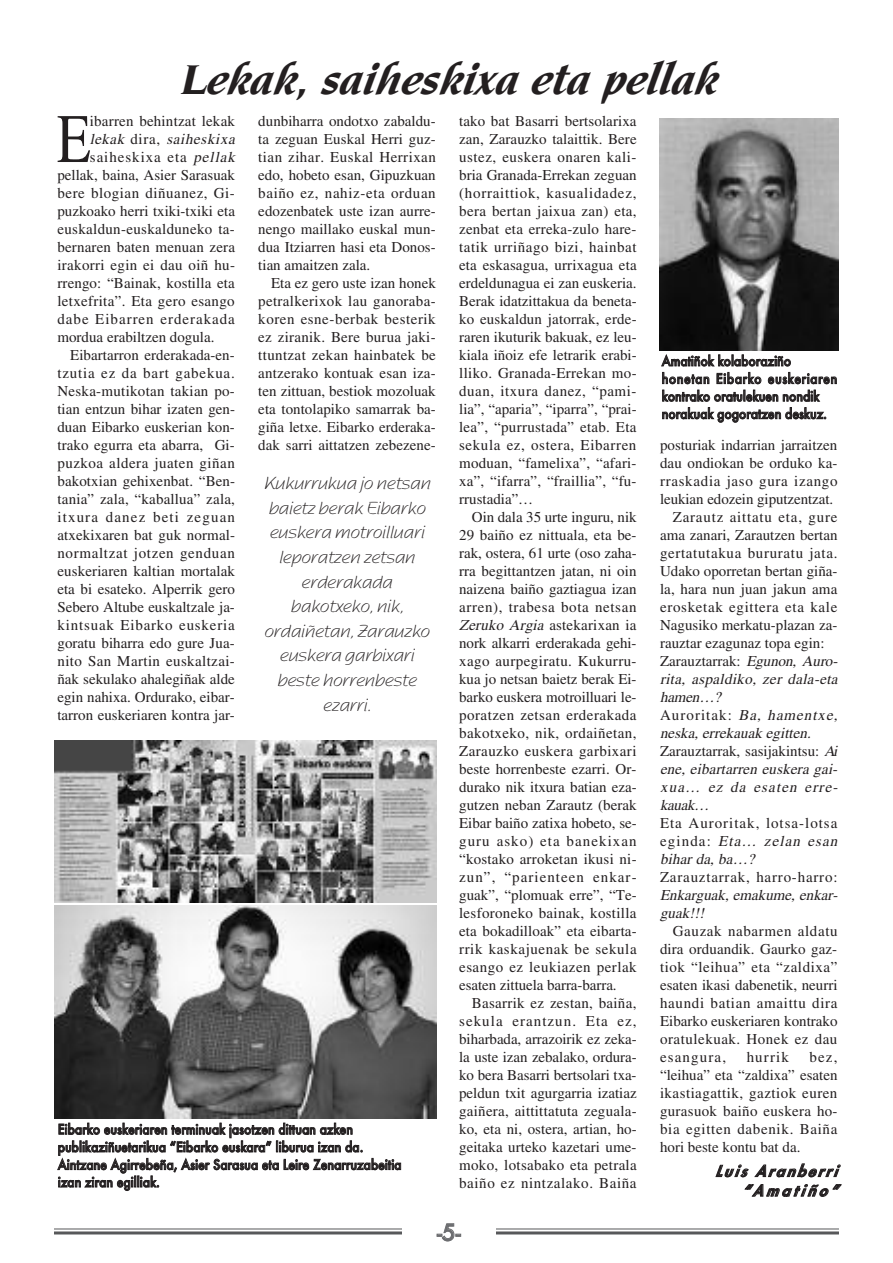
<style>
.page{position:relative;width:893px;height:1263px;background:#fff}
.page>*{position:absolute;margin:0;border:0;box-sizing:border-box;transform-origin:0 0}
.t1{font:69.3px "Times";color:#231f20;scale:.8 1}
.t2{font:italic 700 45px "Novarese";color:#231f20;scale:1.05 1}
.t3{font:500 22.5px "Futura";color:#6c6d70}
.t4{font:18px/24.6px "Nadianne";letter-spacing:-.005em;color:#231f20;text-align:center}
.t5{font:15px/18px "Times";letter-spacing:.005em;color:#231f20;text-align:justify}
.t6{font:italic 15px/18px "Times";letter-spacing:.015em;color:#231f20}
.t7{font:15px/18px "Times";letter-spacing:.065em;color:#231f20}
.t8{font:15px "Times";letter-spacing:.045em;color:#231f20}
.t9{font:15px "Times";letter-spacing:.055em;color:#231f20}
.t10{font:15px "Times";letter-spacing:.025em;color:#231f20}
.t11{font:15px "Times";letter-spacing:.035em;color:#231f20}
.t12{font:15px "Times";letter-spacing:.03em;color:#231f20}
.t13{font:italic 800 15px/19.6px "Futura";letter-spacing:.16em;color:#231f20;text-align:right}
.t14{font:15px "Times";letter-spacing:.075em;color:#231f20}
.t15{font:500 13.5px/17.5px "Futura";letter-spacing:.005em;color:#231f20;scale:.9 1}
.s1{font-style:normal}
.s2{font-style:italic}
</style>
<div class="page">
<hr style="left:54px;top:1228px;width:785px;height:1px;background:#57585a">
<hr style="left:54px;top:1231px;width:785px;height:3px;background:#57585a">
<div style="left:402px;top:1212px;width:93px;height:45px;background:#fff"></div>
<img style="left:659px;top:118px;width:179px;height:233px">
<img style="left:55px;top:740px;width:381px;height:162px">
<img style="left:55px;top:905px;width:381px;height:213px">
<h2 class="t2" style="left:179px;top:60px;width:522px">Lekak,saiheskixa eta pellak</h2>
<h1 class="t1" style="left:57px;top:115px;width:44px">E</h1>
<p class="t5" style="left:90px;top:114px;width:147px">ibarren behintzat lekak</p>
<p class="t6" style="left:90px;top:132px;width:149px">lekak <span class="s1">d i r a ,</span> saiheskixa</p>
<p class="t7" style="left:90px;top:150px;width:146px">saiheskixa eta <span class="s2">pellak</span></p>
<p class="t5" style="left:57px;top:168px;width:179px">pellak, baina, Asier Sarasuak</p>
<p class="t11" style="left:57px;top:188px;width:179px">bere blogian diñuanez, Gi-</p>
<p class="t5" style="left:57px;top:204px;width:179px">puzkoako herri txiki-txiki eta</p>
<p class="t5" style="left:57px;top:222px;width:179px">euskaldun-euskalduneko ta-</p>
<p class="t5" style="left:57px;top:240px;width:179px">bernaren baten menuan zera</p>
<p class="t5" style="left:57px;top:258px;width:179px">irakorri egin ei dau oiñ hu-</p>
<p class="t5" style="left:57px;top:276px;width:179px">rrengo: “Bainak, kostilla eta</p>
<p class="t5" style="left:57px;top:294px;width:179px">letxefrita”. Eta gero esango</p>
<p class="t7" style="left:57px;top:312px;width:179px">dabe Eibarren erderakada</p>
<p class="t5" style="left:57px;top:330px;width:159px">mordua erabiltzen dogula.</p>
<p class="t5" style="left:70px;top:348px;width:166px">Eibartarron erderakada-en-</p>
<p class="t9" style="left:57px;top:368px;width:179px">tzutia ez da bart gabekua.</p>
<p class="t5" style="left:57px;top:384px;width:179px">Neska-mutikotan takian po-</p>
<p class="t5" style="left:57px;top:402px;width:179px">tian entzun bihar izaten gen-</p>
<p class="t5" style="left:57px;top:420px;width:179px">duan Eibarko euskerian kon-</p>
<p class="t5" style="left:57px;top:438px;width:179px">trako egurra eta abarra, Gi-</p>
<p class="t12" style="left:57px;top:458px;width:179px">puzkoa aldera juaten giñan</p>
<p class="t5" style="left:57px;top:474px;width:179px">bakotxian gehixenbat. “Ben-</p>
<p class="t5" style="left:57px;top:492px;width:179px">tania” zala, “kaballua” zala,</p>
<p class="t14" style="left:57px;top:512px;width:179px">itxura danez beti zeguan</p>
<p class="t5" style="left:57px;top:528px;width:179px">atxekixaren bat guk normal-</p>
<p class="t8" style="left:57px;top:548px;width:179px">normaltzat jotzen genduan</p>
<p class="t5" style="left:57px;top:564px;width:179px">euskeriaren kaltian mortalak</p>
<p class="t5" style="left:57px;top:582px;width:179px">eta bi esateko. Alperrik gero</p>
<p class="t5" style="left:57px;top:600px;width:179px">Sebero Altube euskaltzale ja-</p>
<p class="t9" style="left:57px;top:620px;width:179px">kintsuak Eibarko euskeria</p>
<p class="t5" style="left:57px;top:636px;width:179px">goratu biharra edo gure Jua-</p>
<p class="t10" style="left:57px;top:656px;width:179px">nito San Martin euskaltzai-</p>
<p class="t5" style="left:57px;top:672px;width:179px">ñak sekulako ahalegiñak alde</p>
<p class="t5" style="left:57px;top:690px;width:179px">egin nahixa. Ordurako, eibar-</p>
<p class="t5" style="left:57px;top:708px;width:179px">tarron euskeriaren kontra jar-</p>
<p class="t5" style="left:258px;top:114px;width:179px">dunbiharra ondotxo zabaldu&shy;ta zeguan Euskal Herri guz&shy;tian zihar. Euskal Herrixan edo, hobeto esan, Gipuzkuan baiño ez, nahiz-eta orduan edozenbatek uste izan aurre&shy;nengo maillako euskal mun&shy;dua Itziarren hasi eta Donos&shy;tian amaitzen zala.</p>
<p class="t5" style="left:258px;top:276px;width:179px;text-indent:13px">Eta ez gero uste izan honek petralkerixok lau ganoraba&shy;koren esne-berbak besterik ez ziranik. Bere burua jaki&shy;ttuntzat zekan hainbatek be antzerako kontuak esan iza&shy;ten zittuan, bestiok mozoluak eta tontolapiko samarrak ba&shy;giña letxe. Eibarko erderaka&shy;dak sarri aittatzen zebezene-</p>
<p class="t4" style="left:264px;top:471px;width:168px">Kukurrukua jo netsan baietz berak Eibarko euskera motroilluari leporatzen zetsan erderakada bakotxeko, nik, ordaiñetan, Zarauzko euskera garbixari beste horrenbeste ezarri.</p>
<p class="t15" style="left:58px;top:1121px;width:383px">Eibarko euskeriaren terminuak jasotzen dittuan azken publikaziñuetarikua “Eibarko euskara” liburua izan da.<br>Aintzane Agirrebeña, Asier Sarasua eta Leire Zenarruzabeitia izan ziran egilliak.</p>
<p class="t5" style="left:459px;top:114px;width:179px">tako bat Basarri bertsolarixa zan, Zarauzko talaittik. Bere ustez, euskera onaren kali&shy;bria Granada-Errekan zeguan (horraittiok, kasualidadez, bera bertan jaixua zan) eta, zenbat eta erreka-zulo hare&shy;tatik urriñago bizi, hainbat eta eskasagua, urrixagua eta erdeldunagua ei zan euskeria.<br>Berak idatzittakua da beneta&shy;ko euskaldun jatorrak, erde&shy;raren ikuturik bakuak, ez leu&shy;kiala iñoiz efe letrarik erabi&shy;lliko. Granada-Errekan mo&shy;duan, itxura danez, “pami&shy;lia”, “aparia”, “iparra”, “prai&shy;lea”, “purrustada” etab. Eta sekula ez, ostera, Eibarren moduan, “famelixa”, “afari&shy;xa”, “ifarra”, “fraillia”, “fu&shy;rrustadia”…</p>
<p class="t5" style="left:459px;top:510px;width:179px;text-indent:13px">Oin dala 35 urte inguru, nik 29 baiño ez nittuala, eta be&shy;rak, ostera, 61 urte (oso zaha&shy;rra begittantzen jatan, ni oin naizena baiño gaztiagua izan arren), trabesa bota netsan <span class="s2">Zeruko Argia</span> astekarixan ia nork alkarri erderakada gehi&shy;xago aurpegiratu. Kukurru&shy;kua jo netsan baietz berak Ei&shy;barko euskera motroilluari le&shy;poratzen zetsan erderakada bakotxeko, nik, ordaiñetan, Zarauzko euskera garbixari beste horrenbeste ezarri. Or&shy;durako nik itxura batian eza&shy;gutzen neban Zarautz (berak Eibar baiño zatixa hobeto, se&shy;guru asko) eta banekixan “kostako arroketan ikusi ni&shy;zun”, “parienteen enkar&shy;guak”, “plomuak erre”, “Te&shy;lesforoneko bainak, kostilla eta bokadilloak” eta eibarta&shy;rrik kaskajuenak be sekula esango ez leukiazen perlak esaten zittuela barra-barra.</p>
<p class="t5" style="left:459px;top:996px;width:179px;text-indent:13px">Basarrik ez zestan, baiña, sekula erantzun. Eta ez, biharbada, arrazoirik ez zeka&shy;la uste izan zebalako, ordura&shy;ko bera Basarri bertsolari txa&shy;peldun txit agurgarria izatiaz gaiñera, aittittatuta zeguala&shy;ko, eta ni, ostera, artian, ho&shy;geitaka urteko kazetari ume&shy;moko, lotsabako eta petrala baiño ez nintzalako. Baiña</p>
<h3 class="t3" style="left:437px;top:1220px;width:25px">-5-</h3>
<p class="t15" style="left:662px;top:352px;width:196px">Amatiñok kolaboraziño honetan Eibarko euskeriaren kontrako oratulekuen nondik norakuak gogoratzen deskuz.</p>
<p class="t5" style="left:660px;top:438px;width:179px">posturiak indarrian jarraitzen</p>
<p class="t5" style="left:660px;top:456px;width:179px">dau ondiokan be orduko ka-</p>
<p class="t8" style="left:660px;top:476px;width:179px">rraskadia jaso gura izango</p>
<p class="t5" style="left:660px;top:492px;width:175px">leukian edozein giputzentzat.</p>
<p class="t9" style="left:673px;top:512px;width:166px">Zarautz aittatu eta, gure</p>
<p class="t5" style="left:660px;top:528px;width:179px">ama zanari, Zarautzen bertan</p>
<p class="t8" style="left:660px;top:548px;width:179px">gertatutakua bururatu jata.</p>
<p class="t5" style="left:660px;top:564px;width:179px">Udako oporretan bertan giña-</p>
<p class="t5" style="left:660px;top:582px;width:179px">la, hara nun juan jakun ama</p>
<p class="t8" style="left:660px;top:602px;width:179px">erosketak egittera eta kale</p>
<p class="t5" style="left:660px;top:618px;width:179px">Nagusiko merkatu-plazan za-</p>
<p class="t5" style="left:660px;top:636px;width:166px">rauztar ezagunaz topa egin:</p>
<p class="t5" style="left:660px;top:654px;width:182px">Zarauztarrak: <span class="s2">Egunon, Auro-</span></p>
<p class="t6" style="left:660px;top:672px;width:182px">rita, asp aldiko, zer dala-eta</p>
<p class="t6" style="left:660px;top:690px;width:65px">hamen…?</p>
<p class="t6" style="left:660px;top:708px;width:182px"><span class="s1">A u r o r i t a k :</span> Ba, hamentxe,</p>
<p class="t6" style="left:660px;top:726px;width:155px">neska, errekauak egitten.</p>
<p class="t5" style="left:660px;top:744px;width:182px">Zarauztarrak, sasijakintsu: <span class="s2">Ai</span></p>
<p class="t6" style="left:660px;top:762px;width:182px">ene, eibartarren euskera gai-</p>
<p class="t6" style="left:660px;top:780px;width:182px">xua… ez da esaten erre-</p>
<p class="t6" style="left:660px;top:798px;width:54px">kauak …</p>
<p class="t7" style="left:660px;top:816px;width:182px">Eta Auroritak, lotsa-lotsa e g i n d a : <span class="s2">Eta… zelan esan bihar da, ba…?</span></p>
<p class="t9" style="left:660px;top:872px;width:179px">Zarauztarrak, harro-harro:</p>
<p class="t6" style="left:660px;top:888px;width:182px">Enkarguak, emakume, enkar&shy;guak!!!</p>
<p class="t5" style="left:660px;top:924px;width:179px;text-indent:13px">Gauzak nabarmen aldatu dira orduandik. Gaurko gaz&shy;tiok “leihua” eta “zaldixa” esaten ikasi dabenetik, neurri haundi batian amaittu dira Eibarko euskeriaren kontrako oratulekuak. Honek ez dau esangura,</p>
<p class="t5" style="left:660px;top:1050px;width:179px;text-indent:150px">bez, “leihua” eta “zaldixa” esaten ikastiagattik, gaztiok euren gurasuok baiño euskera ho&shy;bia egitten dabenik. Baiña hori beste kontu bat da.</p>
<p class="t5" style="left:747px;top:1050px;width:44px">hurrik</p>
<p class="t13" style="left:715px;top:1162px;width:123px">Luis Aranberri “Amatiño”</p>
</div>
